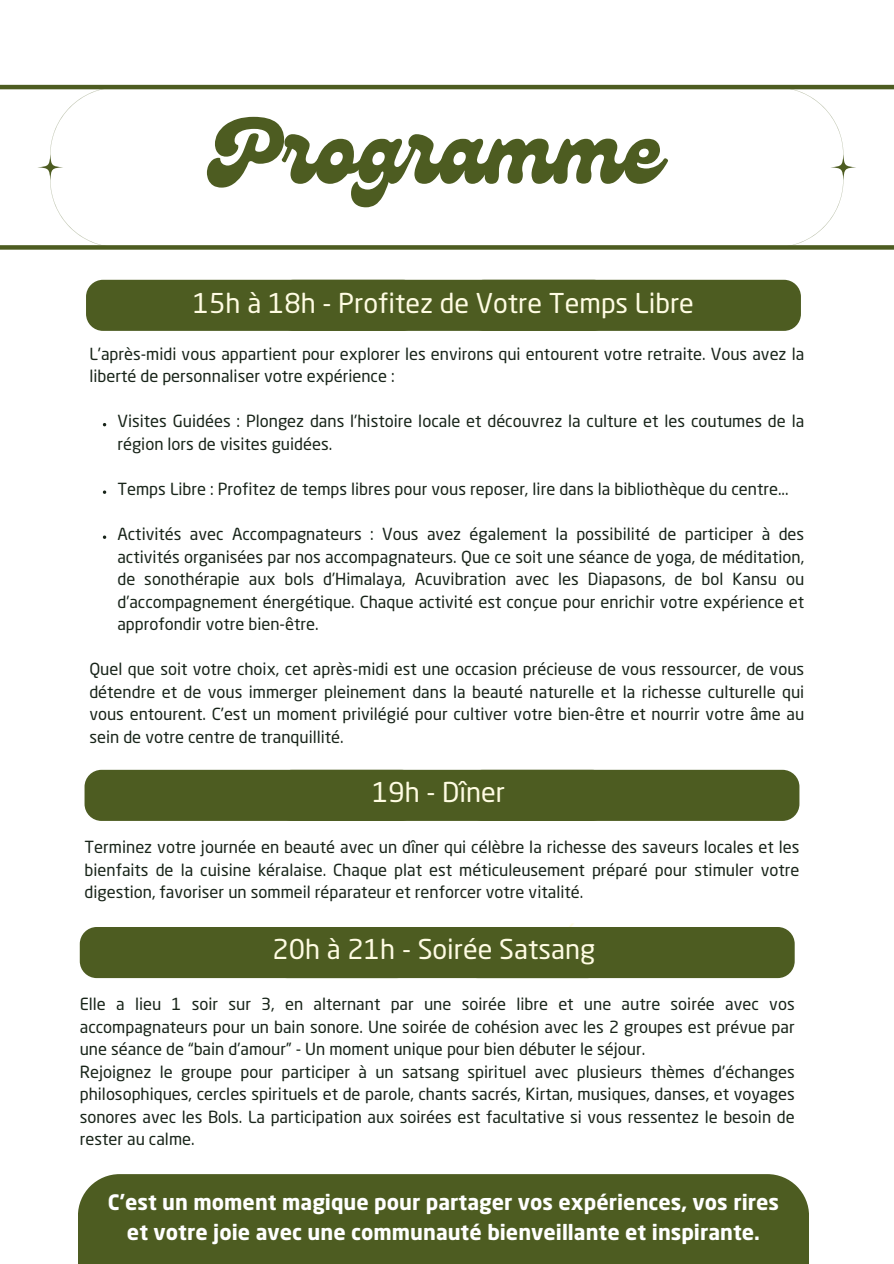
<style>
.page{position:relative;width:894px;height:1264px;background:#fff}
.page>*{position:absolute;margin:0;border:0;box-sizing:border-box;transform-origin:0 0}
.t1{font:90px "Genty";color:#4d5c21}
.t2{font:27px "Neo Sans Pro";color:#fffce3}
.t3{font:700 21px/29.2px "Neo Sans Pro";color:#fff;text-align:center}
.t4{font:16.5px/22.5px "Neo Sans Pro";color:#182419;text-align:justify}
</style>
<div class="page">
<hr style="left:0;top:85px;width:893px;height:4px;background:#4d5c21">
<div style="left:0;top:245px;width:893px;height:5px;background:#4d5c21"></div>
<div style="left:86px;top:280px;width:333px;height:51px;background:#4d5c21;border-radius:17px"></div>
<div style="left:467px;top:280px;width:333px;height:51px;background:#4d5c21;border-radius:17px"></div>
<div style="left:276px;top:280px;width:333px;height:51px;background:#4d5c21;border-radius:17px"></div>
<svg style="left:103px;top:490px;width:3px;height:4px"></svg>
<svg style="left:103px;top:535px;width:3px;height:4px"></svg>
<div style="left:84px;top:769px;width:333px;height:52px;background:#4d5c21;border-radius:17px"></div>
<div style="left:465px;top:769px;width:333px;height:52px;background:#4d5c21;border-radius:17px"></div>
<div style="left:275px;top:769px;width:333px;height:52px;background:#4d5c21;border-radius:17px"></div>
<svg style="left:50px;top:89px;width:68px;height:157px"></svg>
<svg style="left:37px;top:154px;width:26px;height:26px"></svg>
<svg style="left:774px;top:89px;width:69px;height:157px"></svg>
<svg style="left:830px;top:154px;width:25px;height:26px"></svg>
<div style="left:80px;top:927px;width:333px;height:51px;background:#4d5c21;border-radius:17px"></div>
<div style="left:461px;top:927px;width:333px;height:51px;background:#4d5c21;border-radius:17px"></div>
<div style="left:270px;top:927px;width:333px;height:51px;background:#4d5c21;border-radius:17px"></div>
<div style="left:78px;top:1174px;width:730px;height:89px;background:#4d5c21"></div>
<p class="t1" style="left:211px;top:100px;width:451px">Programme</p>
<p class="t2" style="left:193px;top:293px;width:502px">15h à 18h - Profitez de Votre Temps Libre</p>
<h1 class="t4" style="left:89px;top:344px;width:716px">L'après-midi vous appartient pour explorer les environs qui entourent votre retraite. Vous avez la liberté de personnaliser votre expérience :</h1>
<p class="t4" style="left:117px;top:412px;width:688px">Visites Guidées : Plongez dans l'histoire locale et découvrez la culture et les coutumes de la région lors de visites guidées.</p>
<p class="t4" style="left:117px;top:479px;width:672px">Temps Libre : Profitez de temps libres pour vous reposer, lire dans la bibliothèque du centre...</p>
<p class="t4" style="left:117px;top:524px;width:688px">Activités avec Accompagnateurs : Vous avez également la possibilité de participer à des activités organisées par nos accompagnateurs. Que ce soit une séance de yoga, de méditation, de sonothérapie aux bols d’Himalaya, Acuvibration avec les Diapasons, de bol Kansu ou d’accompagnement énergétique. Chaque activité est conçue pour enrichir votre expérience et approfondir votre bien-être.</p>
<h3 class="t4" style="left:89px;top:659px;width:716px">Quel que soit votre choix, cet après-midi est une occasion précieuse de vous ressourcer, de vous détendre et de vous immerger pleinement dans la beauté naturelle et la richesse culturelle qui vous entourent. C'est un moment privilégié pour cultiver votre bien-être et nourrir votre âme au sein de votre centre de tranquillité.</h3>
<p class="t2" style="left:372px;top:781px;width:134px">19h - Dîner</p>
<p class="t4" style="left:84px;top:837px;width:716px">Terminez votre journée en beauté avec un dîner qui célèbre la richesse des saveurs locales et les bienfaits de la cuisine kéralaise. Chaque plat est méticuleusement préparé pour stimuler votre digestion, favoriser un sommeil réparateur et renforcer votre vitalité.</p>
<p class="t2" style="left:272px;top:938px;width:324px">20h à 21h - Soirée Satsang</p>
<p class="t4" style="left:80px;top:994px;width:716px">Elle a lieu 1 soir sur 3, en alternant par une soirée libre et une autre soirée avec vos accompagnateurs pour un bain sonore. Une soirée de cohésion avec les 2 groupes est prévue par une séance de “bain d’amour” - Un moment unique pour bien débuter le séjour.</p>
<p class="t4" style="left:80px;top:1062px;width:716px">Rejoignez le groupe pour participer à un satsang spirituel avec plusieurs thèmes d'échanges philosophiques, cercles spirituels et de parole, chants sacrés, Kirtan, musiques, danses, et voyages sonores avec les Bols. La participation aux soirées est facultative si vous ressentez le besoin de rester au calme.</p>
<p class="t3" style="left:108px;top:1190px;width:672px">C'est un moment magique pour partager vos expériences, vos rires et votre joie avec une communauté bienveillante et inspirante.</p>
</div>
